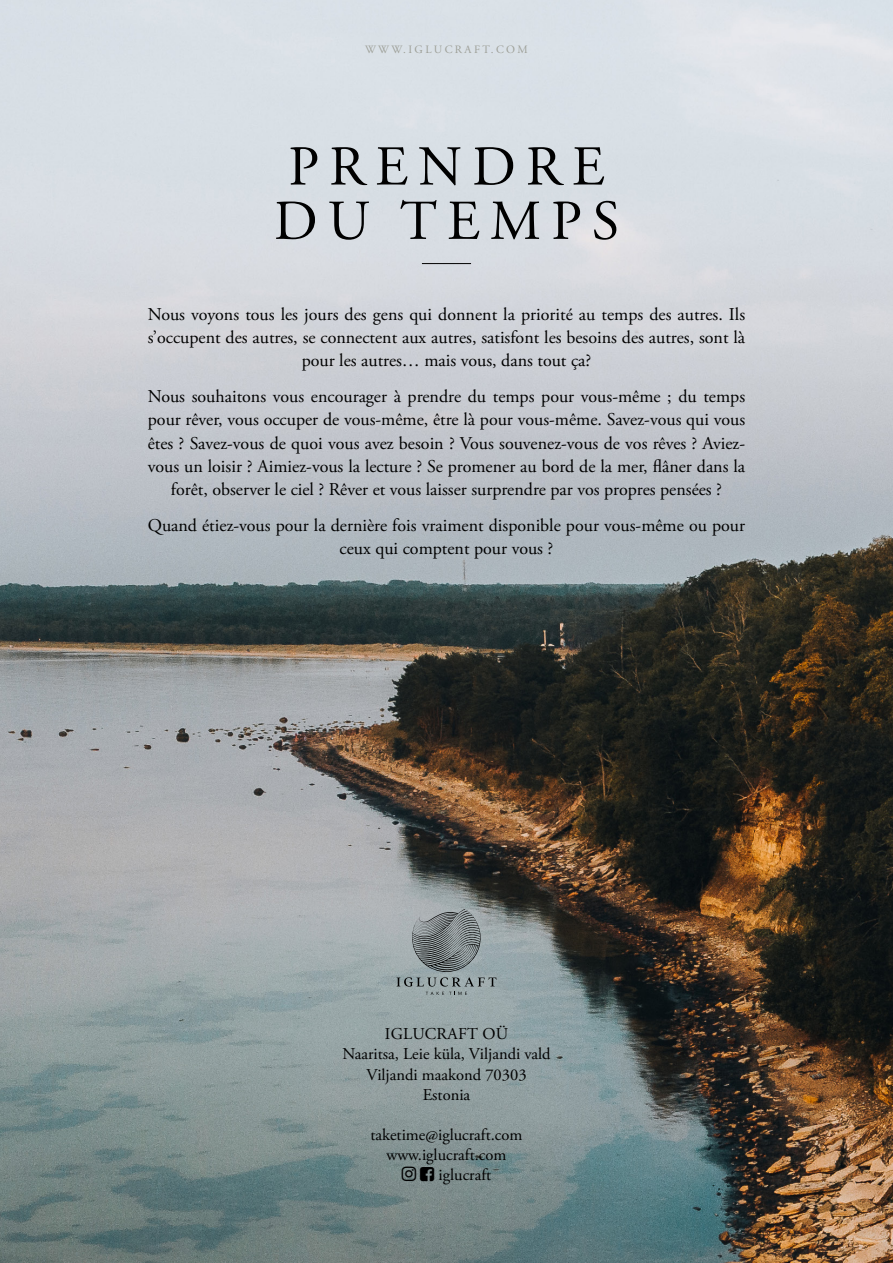
<style>
.page{position:relative;width:893px;height:1263px;background:#fff}
.page>*{position:absolute;margin:0;border:0;box-sizing:border-box;transform-origin:0 0}
.t1{font:56.25px/54.3px "Adobe Garamond Pro";letter-spacing:.175em;color:#000}
.t2{font:18px/23.2px "Adobe Garamond Pro";color:#000;text-align:center}
.t3{font:16.5px/20.1px "Adobe Garamond Pro";color:#000;text-align:center}
.t4{font:11.25px "Adobe Garamond Pro";letter-spacing:.215em;color:#9d9f97}
</style>
<div class="page">
<img style="left:0;top:0;width:893px;height:1262px">
<svg style="left:397px;top:909px;width:99px;height:86px;background:#8a9396"></svg>
<hr style="left:422px;top:263px;width:49px;height:1px;background:#000">
<svg style="left:402px;top:1166px;width:32px;height:15px"></svg>
<p class="t4" style="left:365px;top:42px;width:164px">WWW.IGLUCRAFT.COM</p>
<h1 class="t1" style="left:274px;top:141px;width:347px">PRENDRE<br>DU TEMPS</h1>
<p class="t2" style="left:148px;top:303px;width:599px">Nous voyons tous les jours des gens qui donnent la priorité au temps des autres. Ils s’occupent des autres, se connectent aux autres, satisfont les besoins des autres, sont là pour les autres… mais vous, dans tout ça?</p>
<p class="t2" style="left:148px;top:385px;width:599px">Nous souhaitons vous encourager à prendre du temps pour vous-même ; du temps pour rêver, vous occuper de vous-même, être là pour vous-même. Savez-vous qui vous êtes ? Savez-vous de quoi vous avez besoin ? Vous souvenez-vous de vos rêves ? Aviez&shy;vous un loisir ? Aimiez-vous la lecture ? Se promener au bord de la mer, flâner dans la forêt, observer le ciel ? Rêver et vous laisser surprendre par vos propres pensées ?</p>
<p class="t2" style="left:148px;top:514px;width:599px">Quand étiez-vous pour la dernière fois vraiment disponible pour vous-même ou pour ceux qui comptent pour vous ?</p>
<p class="t3" style="left:342px;top:1025px;width:210px">IGLUCRAFT OÜ<br>Naaritsa, Leie küla, Viljandi vald<br>Viljandi maakond 70303<br>Estonia</p>
<p class="t3" style="left:370px;top:1125px;width:154px">taketime@iglucraft.com</p>
<p class="t3" style="left:386px;top:1145px;width:122px">www.iglucraft.com</p>
<p class="t3" style="left:439px;top:1165px;width:54px">iglucraft</p>
</div>
